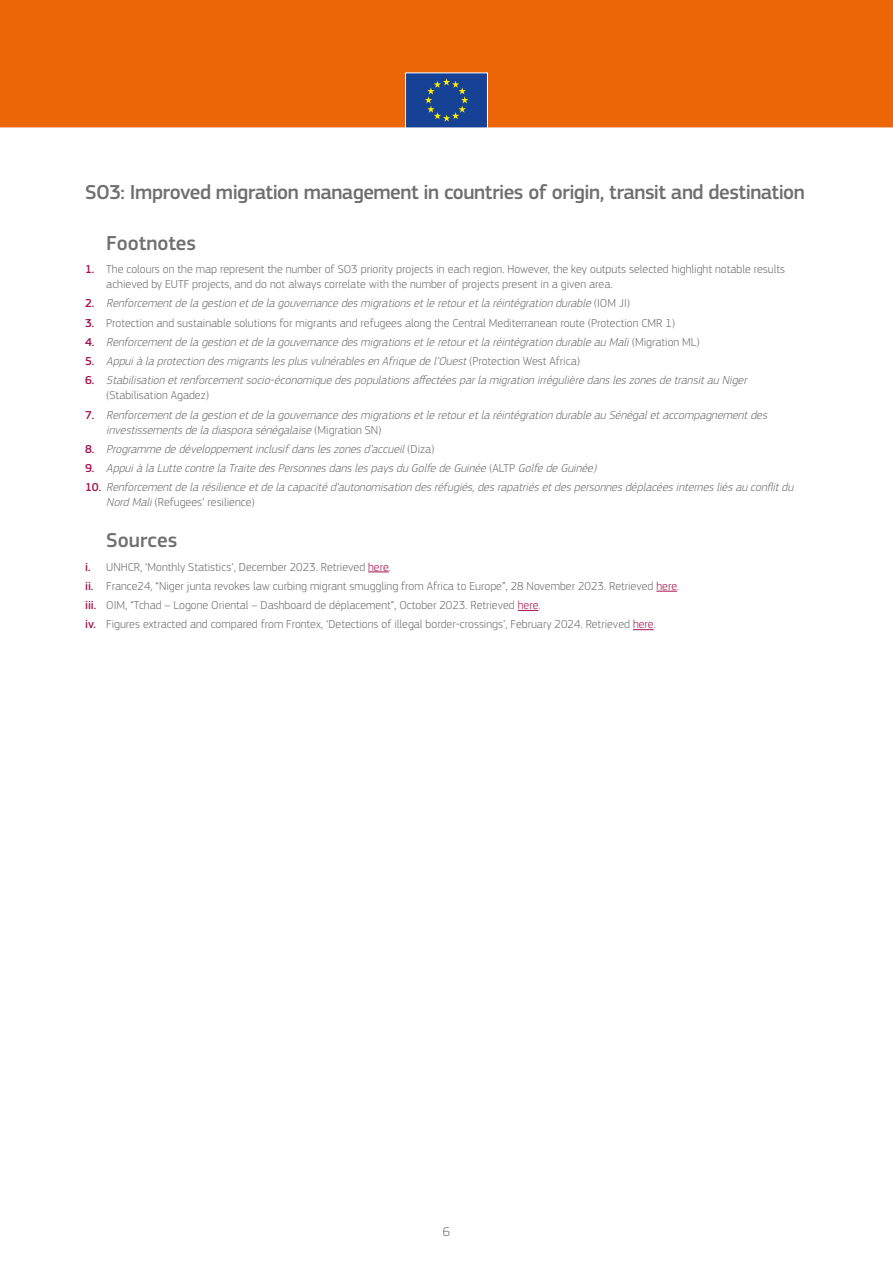
<style>
.page{position:relative;width:893px;height:1263px;background:#fff}
.page>*{position:absolute;margin:0;border:0;box-sizing:border-box;transform-origin:0 0}
.t1{font:500 21px "EC Square Sans Pro";letter-spacing:-.025em;color:#706f6f}
.t2{font:500 21px "EC Square Sans Pro";color:#706f6f}
.t3{font:300 13.5px "EC Square Sans Pro";color:#706f6f}
.t4{font:italic 300 12px/19.2px "EC Square Sans Pro";color:#706f6f}
.t5{font:300 12px/19.2px "EC Square Sans Pro";color:#706f6f}
.s1{font-weight:500;color:#a4144f}
.s2{font-weight:500;font-style:normal;color:#a4144f}
.s3{font-style:normal}
.s4{font-style:italic}
.s5{color:#a4144f}
</style>
<div class="page">
<div style="left:0;top:0;width:893px;height:128px;background:#ec6608"></div>
<svg style="left:405px;top:72px;width:83px;height:56px;background:#2d5291"></svg>
<svg style="left:368px;top:572px;width:21px;height:1px"></svg>
<svg style="left:656px;top:591px;width:21px;height:1px"></svg>
<svg style="left:518px;top:610px;width:20px;height:1px"></svg>
<svg style="left:633px;top:629px;width:21px;height:1px"></svg>
<h1 class="t1" style="left:85px;top:179px;width:721px">SO3: Improved migration management in countries of origin, transit and destination</h1>
<h1 class="t2" style="left:106px;top:230px;width:91px">Footnotes</h1>
<p class="t5" style="left:106px;top:262px;width:680px;line-height:15px;text-indent:-21px"><span class="s1">1.</span> The colours on the map represent the number of SO3 priority projects in each region. However, the key outputs selected highlight notable results achieved by EUTF projects, and do not always correlate with the number of projects present in a given area.</p>
<p class="t4" style="left:85px;top:294px;width:547px"><span class="s2">2 .</span> Renforcementde la gestion etde la gouvernance desmigrationsetle retouretla réintégration durable <span class="s3">( I O M J I )</span></p>
<p class="t4" style="left:85px;top:313px;width:666px"><span class="s2">3.</span> <span class="s3">Protection and sustainable solutions for migrants and refugees along the Central Mediterranean route (Protection CMR 1)<br></span><span class="s2">4 .</span> Renforcementde la gestion etde la gouvernance desmigrationsetle retouretla réintégration durable au Mali<span class="s3">( M i g r a t i o n M L )<br></span><span class="s2">5 .</span> Appuià la protection desmigrantslesplusvulnérablesen Afrique de l’Ouest<span class="s3">( P r o t e c t i o n W e s t A f r i c a )<br></span><span class="s2">6 .</span> Stabilisation etrenforcementsocio-économique despopulationsaffectéesparla migration irrégulière dansleszonesde transitau Niger</p>
<p class="t4" style="left:85px;top:386px;width:686px;text-indent:21px"><span class="s3">(Stabilisation Agadez)<br></span><span class="s2">7 .</span> Renforcementde la gestion etde la gouvernance desmigrationsetle retouretla réintégration durable au Sénégaletaccompagnementdes</p>
<p class="t4" style="left:85px;top:420px;width:713px;text-indent:21px">investissementsde la diaspora sénégalaise <span class="s3">( M i g r a t i o n S N )<br></span><span class="s2">8 .</span> Programme de développementinclusifdansleszonesd’accueil<span class="s3">( D i z a )<br></span><span class="s2">9 .</span> Appuià la Lutte contre la Traite desPersonnesdanslespaysdu Golfe de Guinée <span class="s3">( A LT P</span> Golfe de Guinée)<br><span class="s2">1 0 .</span> Renforcementde la résilience etde la capacité d’autonomisation desréfugiés,desrapatriésetdespersonnesdéplacéesinternesliésau conflitdu</p>
<p class="t5" style="left:106px;top:493px;width:150px"><span class="s4">Nord Mali</span>(Refugees’ resilience)</p>
<h1 class="t2" style="left:106px;top:528px;width:73px">Sources</h1>
<p class="t5" style="left:85px;top:557px;width:596px"><span class="s1">i.</span> UNHCR, ‘Monthly Statistics’, December 2023. Retrieved <span class="s5">here</span>.<br><span class="s1">ii.</span> France24, “Niger junta revokes law curbing migrant smuggling from Africa to Europe”, 28 November 2023. Retrieved <span class="s5">here</span>. <span class="s1">iii.</span> OIM, “Tchad – Logone Oriental – Dashboard de déplacement”, October 2023. Retrieved <span class="s5">here</span>.<br><span class="s1">iv.</span> Figures extracted and compared from Frontex, ‘Detections of illegal border-crossings’, February 2024. Retrieved <span class="s5">here</span>.</p>
<p class="t3" style="left:443px;top:1224px;width:9px">6</p>
</div>
